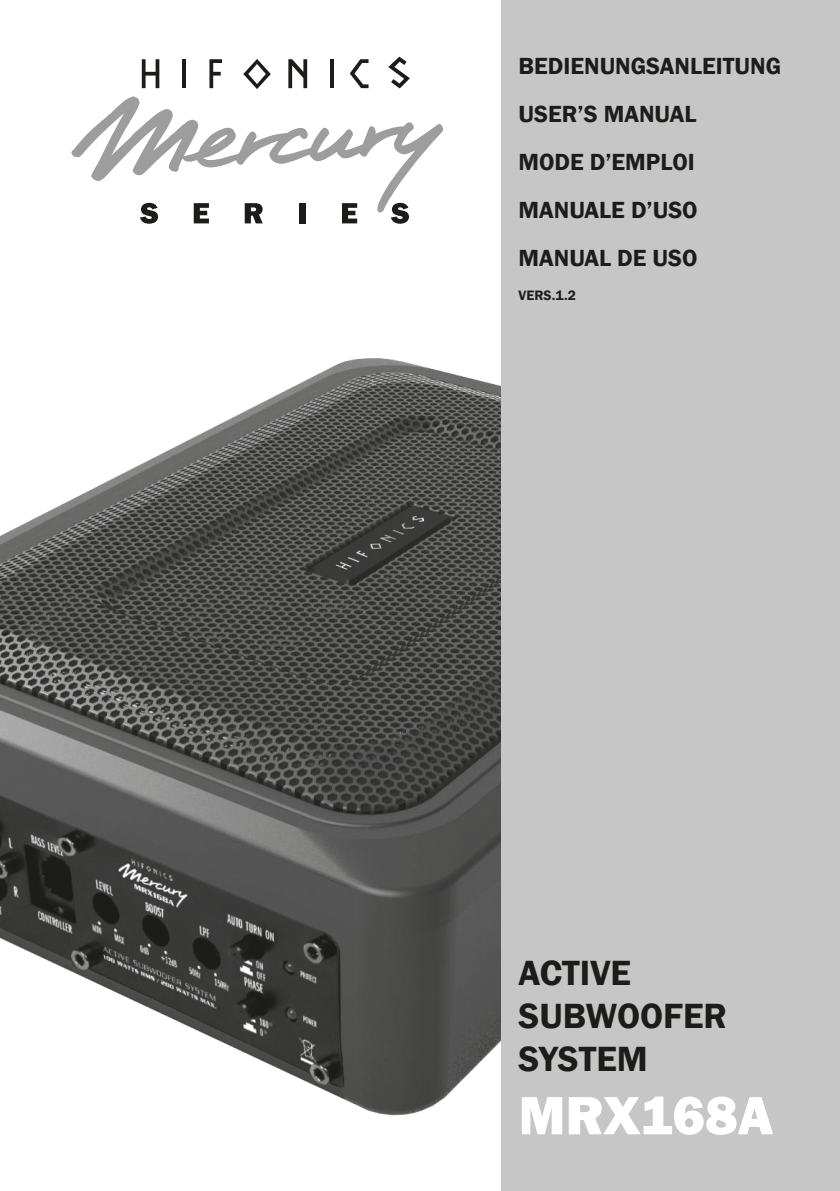
<style>
.page{position:relative;width:840px;height:1191px;background:#fff}
.page>*{position:absolute;margin:0;border:0;box-sizing:border-box;transform-origin:0 0}
.t1{font:800 55.8px "Franklin Gothic";color:#fff}
.t2{font:600 36px/43.2px "Franklin Gothic";color:#1c1c1b}
.t3{font:600 24px/48px "Franklin Gothic";color:#1c1c1b}
.t4{font:600 14px "Franklin Gothic";color:#1c1c1b}
</style>
<div class="page">
<img style="left:0;top:358px;width:501px;height:758px">
<div style="left:501px;top:0;width:338px;height:1191px;background:#c6c6c6"></div>
<svg style="left:71px;top:96px;width:372px;height:117px"></svg>
<svg style="left:243px;top:59px;width:28px;height:30px"></svg>
<svg style="left:142px;top:59px;width:17px;height:29px"></svg>
<svg style="left:388px;top:57px;width:21px;height:31px"></svg>
<svg style="left:349px;top:59px;width:19px;height:29px"></svg>
<svg style="left:330px;top:59px;width:3px;height:29px"></svg>
<svg style="left:288px;top:59px;width:19px;height:29px"></svg>
<svg style="left:209px;top:59px;width:13px;height:29px"></svg>
<hr style="left:182px;top:59px;width:3px;height:29px;background:#1c1c1b">
<svg style="left:140px;top:203px;width:18px;height:21px"></svg>
<svg style="left:194px;top:203px;width:15px;height:20px"></svg>
<svg style="left:244px;top:203px;width:18px;height:20px"></svg>
<div style="left:299px;top:203px;width:6px;height:20px;background:#1c1c1b"></div>
<svg style="left:342px;top:203px;width:15px;height:20px"></svg>
<svg style="left:390px;top:203px;width:19px;height:21px"></svg>
<p class="t3" style="left:518px;top:42px;width:264px">BEDIENUNGSANLEITUNG<br>USER’S MANUAL<br>MODE D’EMPLOI<br>MANUALE D’USO<br>MANUAL DE USO</p>
<p class="t4" style="left:518px;top:286px;width:59px">VERS.1.2</p>
<h2 class="t2" style="left:518px;top:951px;width:210px">ACTIVE<br>SUBWOOFER<br>SYSTEM</h2>
<h1 class="t1" style="left:518px;top:1079px;width:256px">MRX168A</h1>
</div>
